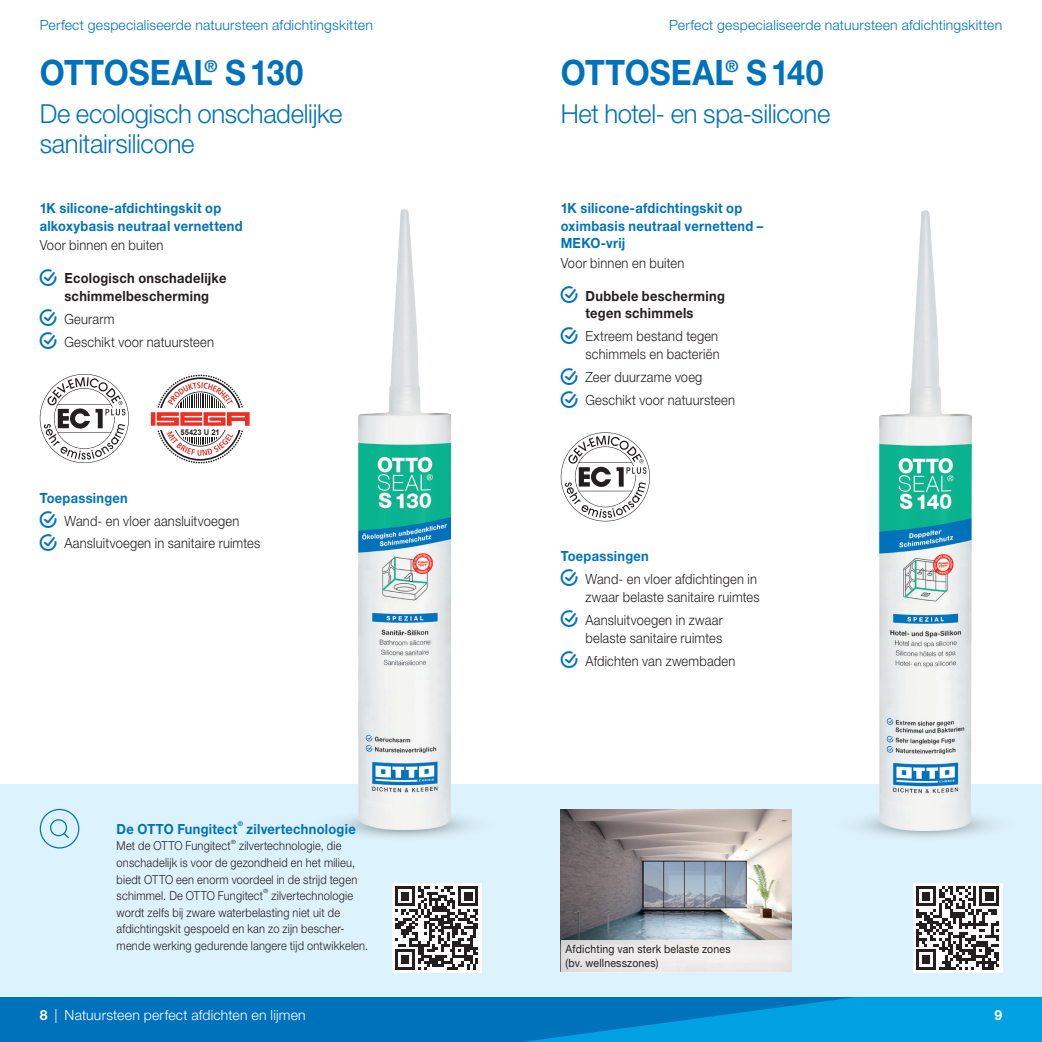
<style>
.page{position:relative;width:1042px;height:1042px;background:#fff}
.page>*{position:absolute;margin:0;border:0;box-sizing:border-box;transform-origin:0 0}
.t1{font:700 35px "Helvetica Neue LT Pro";letter-spacing:.005em;color:#0072bc;scale:.92 1}
.t2{font:300 26.25px/29.8px "Helvetica Neue LT Pro";letter-spacing:-.015em;color:#0072bc}
.t3{font:300 14px/22.9px "Helvetica Neue LT Pro";letter-spacing:.015em;color:#231f20;scale:.92 1}
.t4{font:700 14px/17.5px "Helvetica Neue LT Pro";letter-spacing:.02em;color:#0072bc;scale:.92 1}
.t5{font:300 14px "Helvetica Neue LT Pro";letter-spacing:.015em;color:#0072bc}
.t6{font:700 14px/17.8px "Helvetica Neue LT Pro";letter-spacing:.025em;color:#231f20;text-align:center;scale:.92 1}
.t7{font:300 14px "Helvetica Neue LT Pro";letter-spacing:.015em;color:#fff}
.t8{font:700 14px "Helvetica Neue LT Pro";color:#fff}
.t9{font:300 12.25px/16.6px "Helvetica Neue LT Pro";letter-spacing:.02em;color:#231f20;scale:.9 1}
.t10{font:11.38px/14px "Helvetica Neue LT Pro";letter-spacing:.02em;color:#231f20;scale:.92 1}
.t11{font:700 7.88px "Arial";color:#231f20}
.t12{font:700 6.48px "Helvetica Neue LT Pro";color:#0072bc}
.t13{font:300 5.77px "Helvetica Neue LT Pro";color:#231f20;scale:1.12 1}
.s1{font-family:"Haken Font V01";font-weight:400;font-size:16.8px;color:#0072bc}
.s2{font-weight:700;color:#0072bc}
.s3{font-weight:700}
</style>
<div class="page">
<div style="left:0;top:784px;width:521px;height:213px;background:#dcf2fc"></div>
<div style="left:521px;top:784px;width:521px;height:213px;background:#dcf2fc"></div>
<div style="left:392px;top:883px;width:89px;height:89px;background:#fff"></div>
<svg style="left:395px;top:886px;width:83px;height:83px"></svg>
<svg style="left:40px;top:374px;width:89px;height:89px"></svg>
<svg style="left:561px;top:432px;width:89px;height:89px"></svg>
<div style="left:913px;top:883px;width:89px;height:89px;background:#fff"></div>
<svg style="left:916px;top:886px;width:83px;height:83px"></svg>
<img style="left:561px;top:809px;width:230px;height:129px">
<div style="left:559px;top:938px;width:233px;height:35px;background:#231f20;opacity:.12"></div>
<img style="left:358px;top:210px;width:93px;height:620px">
<img style="left:860px;top:817px;width:132px;height:20px">
<img style="left:879px;top:210px;width:92px;height:620px">
<svg style="left:151px;top:375px;width:99px;height:88px"></svg>
<div style="left:50px;top:819px;width:17px;height:17px;border:1px solid #0072bc;border-radius:50%"></div>
<svg style="left:62px;top:831px;width:7px;height:8px"></svg>
<div style="left:40px;top:809px;width:39px;height:39px;border:1px solid #0072bc;border-radius:50%"></div>
<div style="left:0;top:997px;width:1042px;height:45px;background:#0072bc"></div>
<svg style="left:524px;top:997px;width:518px;height:45px"></svg>
<p class="t5" style="left:40px;top:16px;width:335px">Perfect gespecialiseerde natuursteen afdichtingskitten</p>
<p class="t5" style="left:669px;top:16px;width:335px">Perfect gespecialiseerde natuursteen afdichtingskitten</p>
<h1 class="t1" style="left:40px;top:50px;width:288px">OTTOSEAL<sup>®</sup> S130</h1>
<h2 class="t2" style="left:40px;top:98px;width:304px">De ecologisch onschadelijke sanitairsilicone</h2>
<p class="t4" style="left:40px;top:199px;width:222px">1K silicone-afdichtingskit op alkoxybasis neutraal vernettend</p>
<p class="t3" style="left:40px;top:233px;width:136px">Voor binnen en buiten</p>
<p class="t6" style="left:40px;top:269px;width:204px"><span class="s1">A</span> Ecologisch onschadelijke schimmelbescherming</p>
<p class="t3" style="left:40px;top:307px;width:191px"><span class="s1">A</span> Geurarm<br><span class="s1">A</span> Geschikt voor natuursteen</p>
<p class="t11" style="left:181px;top:427px;width:41px">55423 U 21</p>
<p class="t3" style="left:40px;top:486px;width:241px"><span class="s2">Toepassingen<br></span><span class="s1">A</span> Wand- en vloer aansluitvoegen<br><span class="s1">A</span> Aansluitvoegen in sanitaire ruimtes</p>
<p class="t4" style="left:117px;top:819px;width:133px">De OTTO Fungitect</p>
<p class="t12" style="left:238px;top:820px;width:7px">®</p>
<p class="t4" style="left:247px;top:819px;width:120px">zilvertechnologie</p>
<p class="t9" style="left:117px;top:837px;width:128px">Met de OTTO Fungitect</p>
<p class="t13" style="left:231px;top:838px;width:6px">®</p>
<p class="t9" style="left:117px;top:837px;width:269px;text-indent:123px">zilvertechnologie, die onschadelijk is voor de gezondheid en het milieu, biedt OTTO een enorm voordeel in de strijd tegen schimmel. De OTTO Fungitect</p>
<p class="t13" style="left:263px;top:888px;width:6px">®</p>
<p class="t9" style="left:117px;top:887px;width:281px;text-indent:155px">zilvertechnologie wordt zelfs bij zware waterbelasting niet uit de afdichtingskit gespoeld en kan zo zijn bescher&shy;mende werking gedurende langere tijd ontwikkelen.</p>
<h1 class="t1" style="left:561px;top:50px;width:287px">OTTOSEAL<sup>®</sup> S140</h1>
<h2 class="t2" style="left:561px;top:98px;width:271px">Het hotel- en spa-silicone</h2>
<p class="t4" style="left:561px;top:199px;width:222px">1K silicone-afdichtingskit op oximbasis neutraal vernettend –<br>MEKO-vrij</p>
<p class="t3" style="left:561px;top:251px;width:136px">Voor binnen en buiten</p>
<p class="t6" style="left:561px;top:286px;width:180px"><span class="s1">A</span> Dubbele bescherming tegen schimmels</p>
<p class="t3" style="left:561px;top:327px;width:174px;line-height:17.8px;text-align:right"><span class="s1">A</span> Extreem bestand tegen schimmels en bacteriën</p>
<p class="t3" style="left:561px;top:365px;width:191px"><span class="s1">A</span> Zeer duurzame voeg<br><span class="s1">A</span> Geschikt voor natuursteen</p>
<p class="t3" style="left:561px;top:544px;width:215px"><span class="s2">Toepassingen<br></span><span class="s1">A</span> Wand- en vloer afdichtingen in</p>
<p class="t3" style="left:561px;top:585px;width:218px;text-indent:25px">zwaar belaste sanitaire ruimtes<br><span class="s1">A</span> Aansluitvoegen in zwaar</p>
<p class="t3" style="left:561px;top:626px;width:191px;text-indent:25px">belaste sanitaire ruimtes<br><span class="s1">A</span> Afdichten van zwembaden</p>
<p class="t10" style="left:566px;top:942px;width:181px">Afdichting van sterk belaste zones (bv. wellnesszones)</p>
<p class="t7" style="left:40px;top:1006px;width:268px"><span class="s3">8</span> | Natuursteen perfect afdichten en lijmen</p>
<p class="t8" style="left:994px;top:1006px;width:9px">9</p>
</div>
